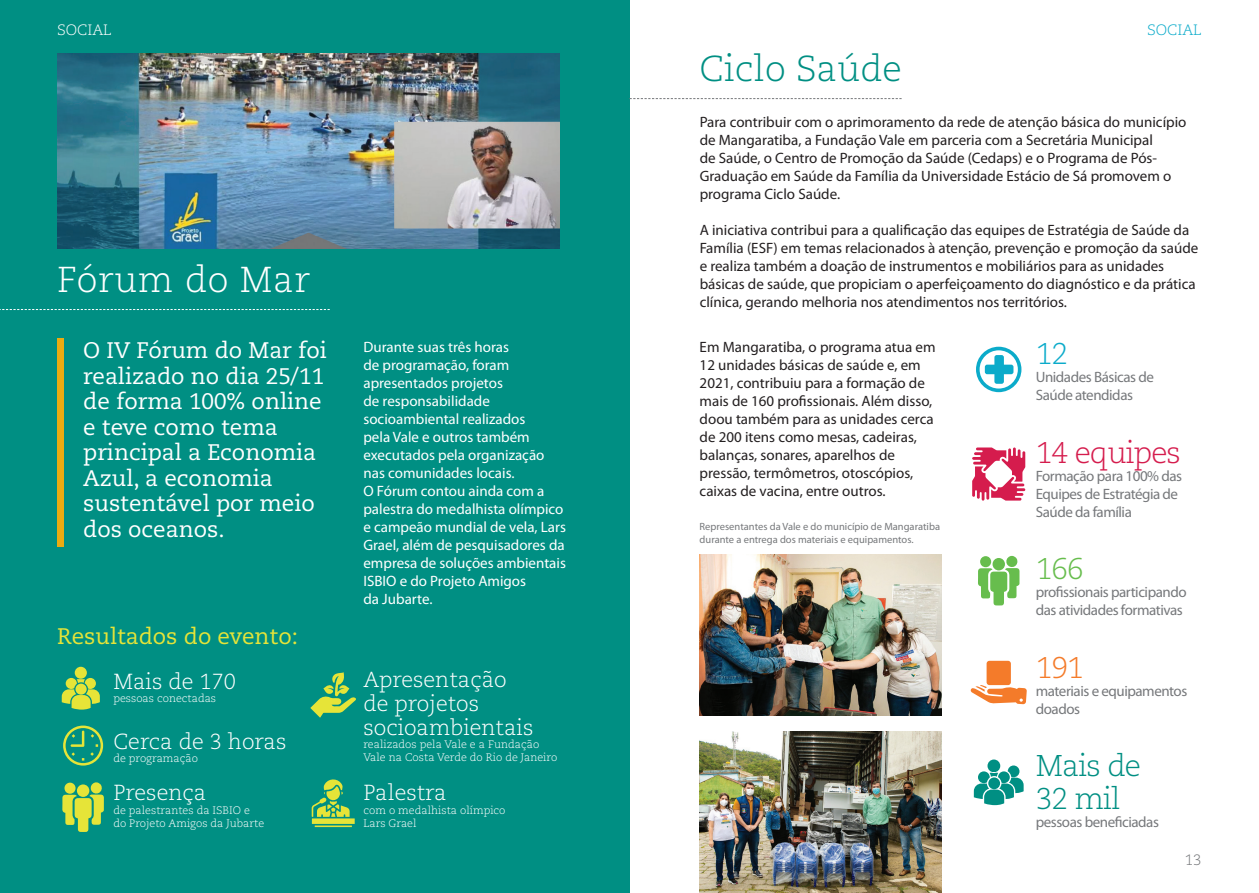
<style>
.page{position:relative;width:1259px;height:893px;background:#fff}
.page>*{position:absolute;margin:0;border:0;box-sizing:border-box;transform-origin:0 0}
.t1{font:300 36px "Caecilia LT Std";letter-spacing:.02em;color:#fff}
.t2{font:300 36px "Caecilia LT Std";color:#008f83}
.t3{font:300 30px/33px "Caecilia LT Std";letter-spacing:-.03em;color:#008f83}
.t4{font:300 30px "Caecilia LT Std";letter-spacing:-.03em;color:#d51c4d}
.t5{font:300 30px "Caecilia LT Std";color:#67bd4d}
.t6{font:300 30px "Caecilia LT Std";color:#f47b2a}
.t7{font:300 30px "Caecilia LT Std";color:#0babca}
.t8{font:22.5px/25.5px "Caecilia LT Std";color:#fff}
.t9{font:22.5px "Caecilia LT Std";color:#e6e438}
.t10{font:300 21.75px/24px "Caecilia LT Std";color:#fff}
.t11{font:15px/18px "Myriad Pro";color:#231f20}
.t12{font:15px/18px "Myriad Pro";color:#fff}
.t13{font:15px/18px "Myriad Pro";letter-spacing:-.03em;color:#76787b}
.t14{font:300 15px "Caecilia LT Std";color:#fff}
.t15{font:300 15px "Caecilia LT Std";color:#0babca}
.t16{font:300 15px "Caecilia LT Std";color:#76787b}
.t17{font:300 10.95px/13px "Caecilia LT Std";color:#fff}
.t18{font:10.5px/13.5px "Myriad Pro";color:#76787b}
</style>
<div class="page">
<div style="left:0;top:0;width:629px;height:893px;background:#008f83"></div>
<svg style="left:0;top:309px;width:330px;height:1px"></svg>
<img style="left:57px;top:53px;width:502px;height:195px">
<div style="left:57px;top:338px;width:6px;height:209px;background:#eaab11"></div>
<svg style="left:62px;top:667px;width:38px;height:43px"></svg>
<svg style="left:63px;top:726px;width:40px;height:40px"></svg>
<svg style="left:310px;top:672px;width:46px;height:46px"></svg>
<svg style="left:312px;top:779px;width:43px;height:48px"></svg>
<svg style="left:62px;top:782px;width:42px;height:50px"></svg>
<svg style="left:629px;top:98px;width:272px;height:1px"></svg>
<img style="left:699px;top:555px;width:242px;height:161px">
<img style="left:699px;top:732px;width:242px;height:161px">
<svg style="left:978px;top:556px;width:41px;height:49px"></svg>
<svg style="left:974px;top:759px;width:49px;height:46px"></svg>
<svg style="left:970px;top:685px;width:56px;height:19px"></svg>
<div style="left:986px;top:661px;width:25px;height:24px;background:#f47b2a;border-radius:3px"></div>
<svg style="left:976px;top:347px;width:45px;height:45px"></svg>
<svg style="left:972px;top:447px;width:53px;height:54px"></svg>
<p class="t14" style="left:57px;top:21px;width:56px">SOCIAL</p>
<p class="t15" style="left:1147px;top:21px;width:56px">SOCIAL</p>
<h1 class="t1" style="left:57px;top:259px;width:254px">Fórum do Mar</h1>
<h3 class="t8" style="left:83px;top:338px;width:245px">O IV Fórum do Mar foi realizado no dia 25/11 de forma 100% online e teve como tema principal a Economia<br>Azul, a economia sustentável por meio dos oceanos.</h3>
<h3 class="t9" style="left:57px;top:624px;width:242px">Resultados do evento:</h3>
<h3 class="t10" style="left:113px;top:670px;width:124px">Mais de 170</h3>
<p class="t17" style="left:113px;top:692px;width:104px">pessoas conectadas</p>
<h3 class="t10" style="left:113px;top:729px;width:175px">Cerca de 3 horas</h3>
<p class="t17" style="left:113px;top:751px;width:86px">de programação</p>
<h3 class="t10" style="left:113px;top:781px;width:94px">Presença</h3>
<p class="t17" style="left:113px;top:803px;width:152px">de palestrantes da ISBIO e do Projeto Amigos da Jubarte</p>
<p class="t12" style="left:363px;top:338px;width:204px">Durante suas três horas<br>de programação, foram apresentados projetos<br>de responsabilidade socioambiental realizados<br>pela Vale e outros também executados pela organização nas comunidades locais.<br>O Fórum contou ainda com a palestra do medalhista olímpico e campeão mundial de vela, Lars<br>Grael, além de pesquisadores da empresa de soluções ambientais<br>ISBIO e do Projeto Amigos<br>da Jubarte.</p>
<h3 class="t10" style="left:363px;top:668px;width:172px">Apresentação de projetos socioambientais</h3>
<p class="t17" style="left:363px;top:738px;width:195px">realizados pela Vale e a Fundação<br>Vale na Costa Verde do Rio de Janeiro</p>
<h3 class="t10" style="left:363px;top:781px;width:85px">Palestra</h3>
<p class="t17" style="left:363px;top:803px;width:144px">com o medalhista olímpico<br>Lars Grael</p>
<h1 class="t2" style="left:699px;top:48px;width:204px">Ciclo Saúde</h1>
<p class="t11" style="left:699px;top:113px;width:488px">Para contribuir com o aprimoramento da rede de atenção básica do município de Mangaratiba, a Fundação Vale em parceria com a Secretária Municipal<br>de Saúde, o Centro de Promoção da Saúde (Cedaps) e o Programa de Pós-Graduação em Saúde da Família da Universidade Estácio de Sá promovem o programa Ciclo Saúde.</p>
<p class="t11" style="left:699px;top:221px;width:500px">A iniciativa contribui para a qualificação das equipes de Estratégia de Saúde da Família (ESF) em temas relacionados à atenção, prevenção e promoção da saúde e realiza também a doação de instrumentos e mobiliários para as unidades básicas de saúde, que propiciam o aperfeiçoamento do diagnóstico e da prática clínica, gerando melhoria nos atendimentos nos territórios.</p>
<p class="t11" style="left:699px;top:338px;width:237px">Em Mangaratiba, o programa atua em 12 unidades básicas de saúde e, em 2021, contribuiu para a formação de mais de 160 profissionais. Além disso, doou também para as unidades cerca de 200 itens como mesas, cadeiras, balanças, sonares, aparelhos de pressão, termômetros, otoscópios, caixas de vacina, entre outros.</p>
<p class="t18" style="left:699px;top:519px;width:242px">Representantes da Vale e do município de Mangaratiba durante a entrega dos materiais e equipamentos.</p>
<h2 class="t7" style="left:1035px;top:337px;width:34px">12</h2>
<p class="t13" style="left:1035px;top:368px;width:120px">Unidades Básicas de<br>Saúde atendidas</p>
<h2 class="t4" style="left:1035px;top:435px;width:147px">14 equipes</h2>
<p class="t13" style="left:1035px;top:466px;width:148px">Formação para 100% das<br>Equipes de Estratégia de<br>Saúde da família</p>
<h2 class="t5" style="left:1035px;top:552px;width:50px">166</h2>
<p class="t13" style="left:1035px;top:583px;width:152px">profissionais participando das atividades formativas</p>
<h2 class="t6" style="left:1035px;top:650px;width:50px">191</h2>
<p class="t13" style="left:1035px;top:681px;width:153px">materiais e equipamentos doados</p>
<h2 class="t3" style="left:1035px;top:750px;width:107px">Mais de<br>32 mil</h2>
<p class="t13" style="left:1035px;top:813px;width:125px">pessoas beneficiadas</p>
<p class="t16" style="left:1185px;top:851px;width:18px">13</p>
</div>
